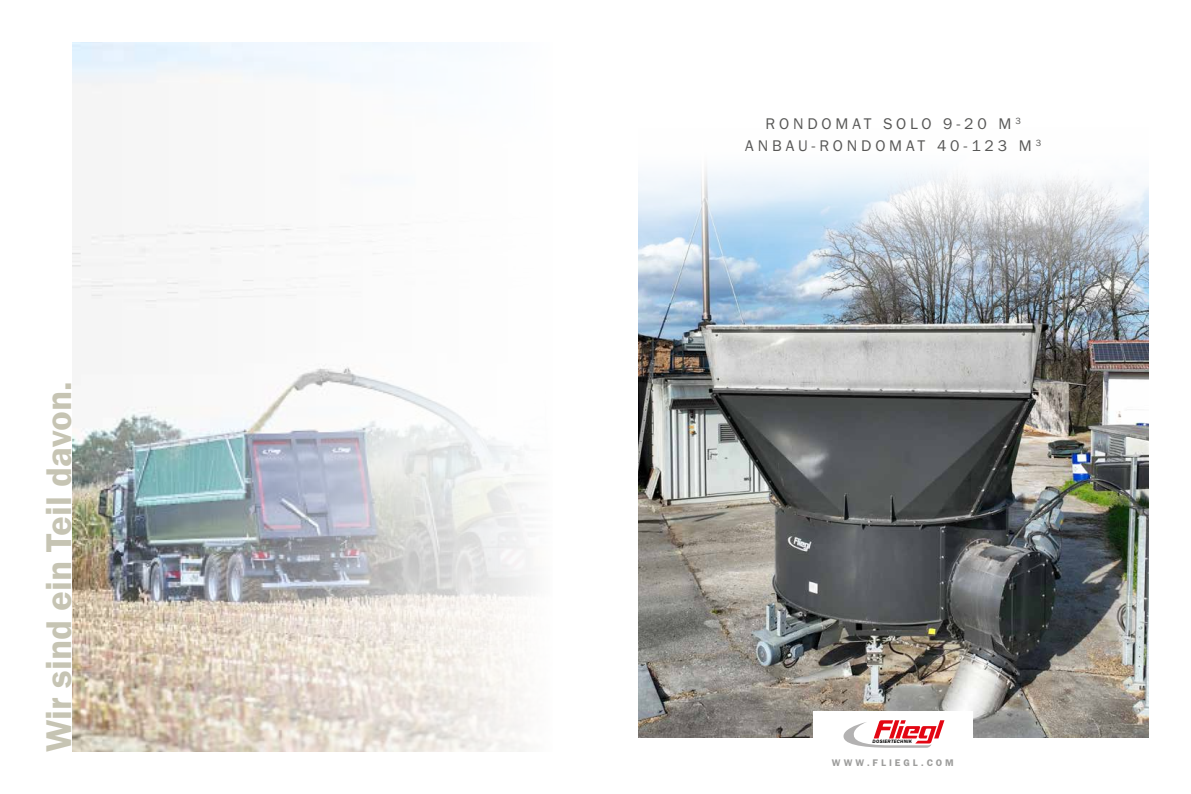
<style>
.page{position:relative;width:1191px;height:794px;background:#fff}
.page>*{position:absolute;margin:0;border:0;box-sizing:border-box;transform-origin:0 0}
.t1{font:37px "Franklin Gothic URW Dem";color:#c6c4b3}
.t2{font:16px/22px "Franklin Gothic URW Boo";letter-spacing:.24em;color:#575756;text-align:center}
.t3{font:9.9px "Franklin Gothic URW Dem";letter-spacing:.3em;color:#9d9d9c}
.t4{font:5px "Franklin Gothic URW Dem Ita";letter-spacing:.05em;color:#000}
</style>
<div class="page">
<img style="left:638px;top:232px;width:510px;height:505px">
<div style="left:813px;top:711px;width:159px;height:61px;background:#fff"></div>
<svg style="left:638px;top:167px;width:511px;height:65px"></svg>
<svg style="left:843px;top:720px;width:101px;height:27px"></svg>
<img style="left:72px;top:43px;width:463px;height:708px">
<h1 class="t1" style="left:36px;top:752px;width:372px;rotate:-90deg">Wir sind ein Teil davon.</h1>
<p class="t2" style="left:745px;top:112px;width:297px">RONDOMAT SOLO 9-20 M <sup>3<br></sup>ANBAU-RONDOMAT 40-123 M <sup>3</sup></p>
<p class="t4" style="left:872px;top:738px;width:41px">DOSIERTECHNIK</p>
<p class="t3" style="left:831px;top:757px;width:123px">WWW.FLIEGL.COM</p>
</div>
